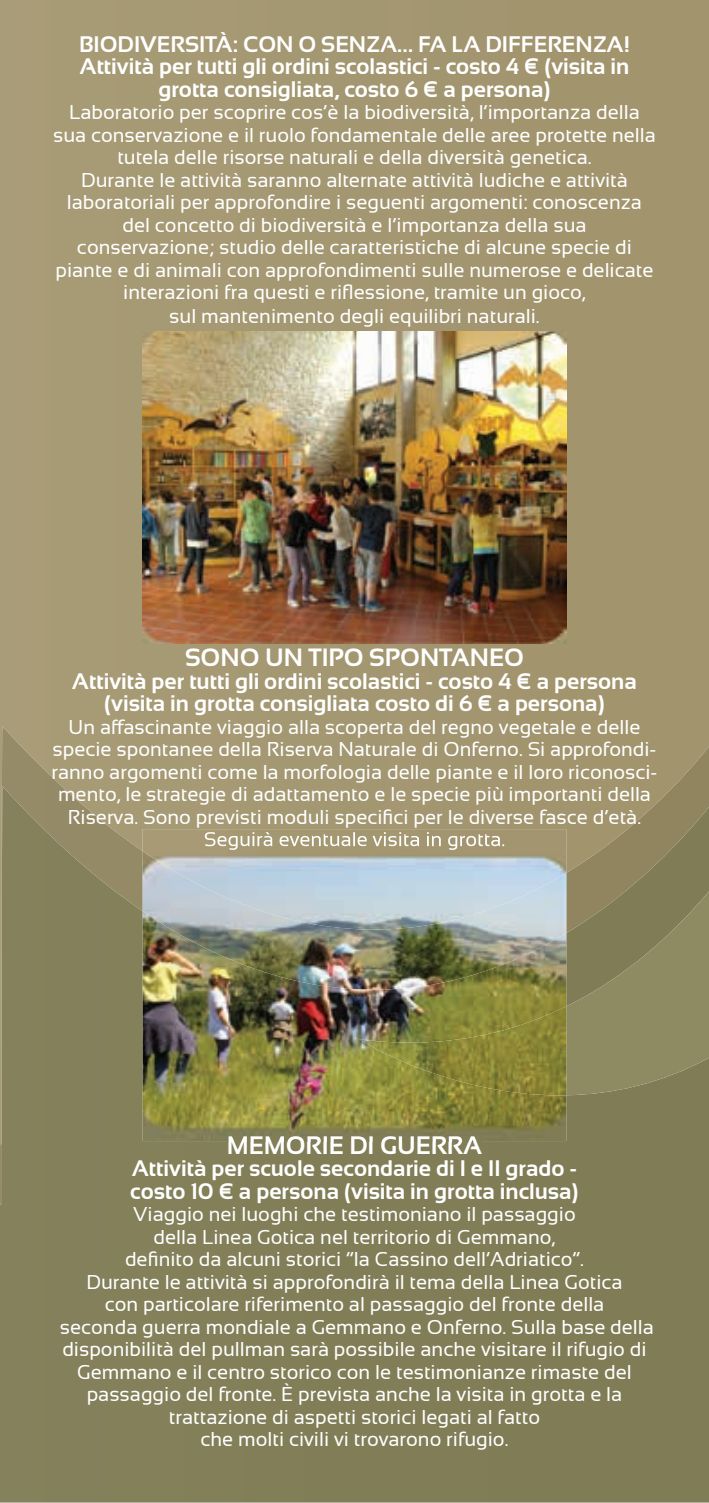
<style>
.page{position:relative;width:709px;height:1503px;background:#fff}
.page>*{position:absolute;margin:0;border:0;box-sizing:border-box;transform-origin:0 0}
.t1{font:700 25px "Sansation";color:#fff}
.t2{font:700 22.5px/22.5px "Sansation";color:#fff;text-align:center}
.t3{font:20px/22.5px "Sansation";color:#fff;text-align:center}
</style>
<div class="page">
<div style="left:0;top:0;width:709px;height:726px;background:#a49771"></div>
<div style="left:0;top:726px;width:709px;height:60px;background:#a39771"></div>
<svg style="left:0;top:786px;width:709px;height:716px;background:#85805a"></svg>
<div style="left:228px;top:1141px;width:254px;height:12px;background:#817d57"></div>
<svg style="left:566px;top:891px;width:143px;height:204px;background:#89855e"></svg>
<img style="left:143px;top:829px;width:423px;height:22px">
<img style="left:143px;top:851px;width:423px;height:60px">
<img style="left:143px;top:911px;width:423px;height:230px">
<img style="left:359px;top:1006px;width:207px;height:89px">
<img style="left:205px;top:832px;width:299px;height:18px">
<img style="left:228px;top:1136px;width:254px;height:5px">
<img style="left:143px;top:331px;width:423px;height:312px">
<p class="t2" style="left:79px;top:33px;width:552px">BIODIVERSITÀ: CON O SENZA… FA LA DIFFERENZA!<br>Attività per tutti gli ordini scolastici - costo 4 € (visita in grotta consigliata, costo 6 € a persona)</p>
<p class="t3" style="left:53px;top:101px;width:604px">Laboratorio per scoprire cos’è la biodiversità, l’importanza della sua conservazione e il ruolo fondamentale delle aree protette nella tutela delle risorse naturali e della diversità genetica.<br>Durante le attività saranno alternate attività ludiche e attività laboratoriali per approfondire i seguenti argomenti: conoscenza del concetto di biodiversità e l’importanza della sua conservazione; studio delle caratteristiche di alcune specie di piante e di animali con approfondimenti sulle numerose e delicate interazioni fra questi e riflessione, tramite un gioco,<br>sul mantenimento degli equilibri naturali.</p>
<p class="t1" style="left:185px;top:643px;width:340px">SONO UN TIPO SPONTANEO</p>
<p class="t2" style="left:72px;top:669px;width:566px">Attività per tutti gli ordini scolastici - costo 4 € a persona (visita in grotta consigliata costo di 6 € a persona)</p>
<p class="t3" style="left:51px;top:715px;width:607px">Un affascinante viaggio alla scoperta del regno vegetale e delle specie spontanee della Riserva Naturale di Onferno. Si approfondi&shy;ranno argomenti come la morfologia delle piante e il loro riconosci&shy;mento, le strategie di adattamento e le specie più importanti della Riserva. Sono previsti moduli specifici per le diverse fasce d’età.</p>
<p class="t1" style="left:227px;top:1131px;width:257px">MEMORIE DI GUERRA</p>
<p class="t2" style="left:130px;top:1157px;width:450px;text-align:left">Attività per scuole secondarie di I e II grado - costo 10 € a persona (visita in grotta inclusa)</p>
<p class="t3" style="left:60px;top:1203px;width:595px">Viaggio nei luoghi che testimoniano il passaggio<br>della Linea Gotica nel territorio di Gemmano,<br>definito da alcuni storici “la Cassino dell’Adriatico”.<br>Durante le attività si approfondirà il tema della Linea Gotica<br>con particolare riferimento al passaggio del fronte della<br>seconda guerra mondiale a Gemmano e Onferno. Sulla base della disponibilità del pullman sarà possibile anche visitare il rifugio di Gemmano e il centro storico con le testimonianze rimaste del passaggio del fronte. È prevista anche la visita in grotta e la trattazione di aspetti storici legati al fatto<br>che molti civili vi trovarono rifugio.</p>
</div>
